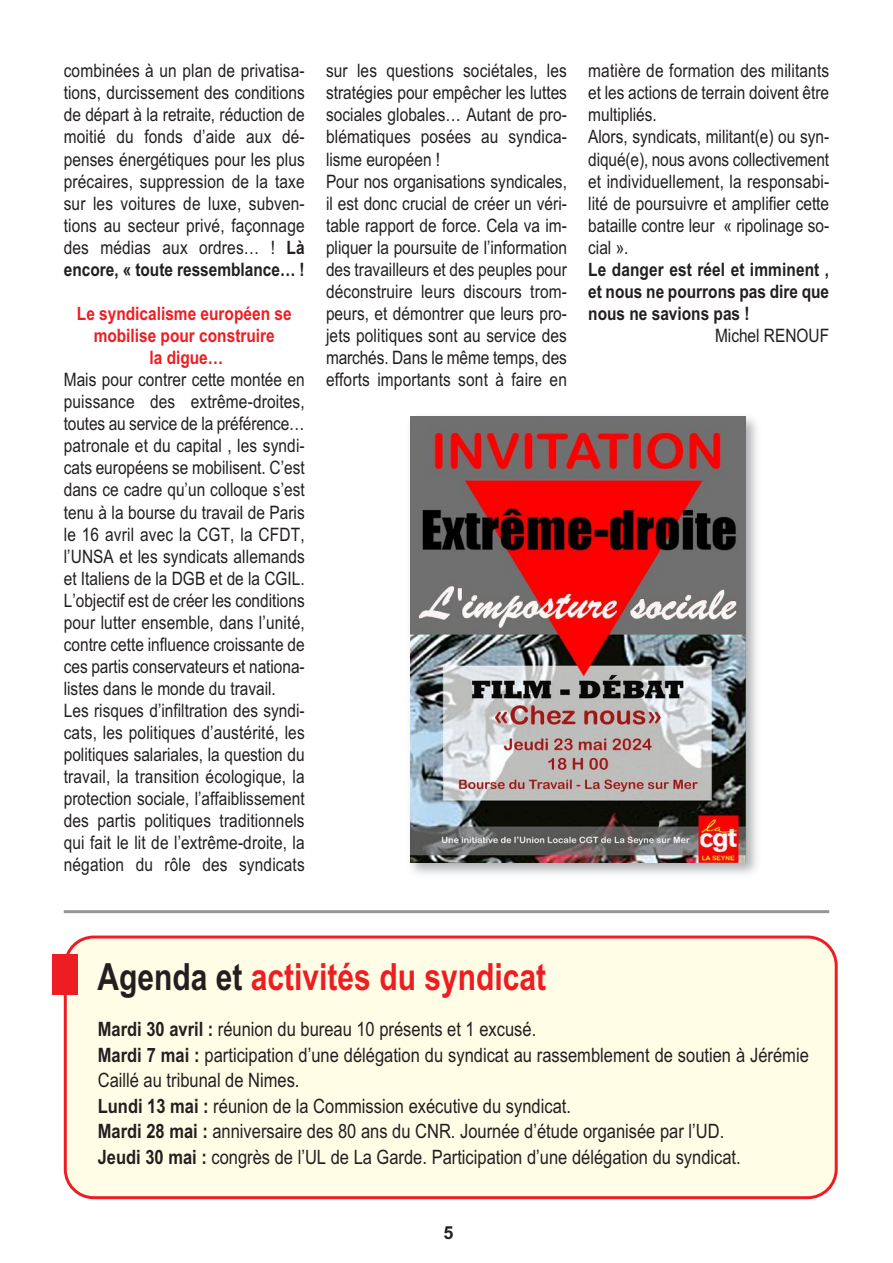
<style>
.page{position:relative;width:893px;height:1263px;background:#fff}
.page>*{position:absolute;margin:0;border:0;box-sizing:border-box;transform-origin:0 0}
.t1{font:700 37.5px "Arial";color:#ee1d23;scale:.8 1}
.t2{font:19.8px/25.5px "Arial";color:#231f20;scale:.83 1}
.t3{font:18.6px/22px "Arial";color:#231f20;scale:.83 1}
.t4{font:700 18.6px/22px "Arial";color:#231f20;text-align:justify;scale:.83 1}
.t5{font:700 18.6px/22px "Arial";color:#ee1d23;text-align:center;scale:.83 1}
.t6{font:700 18px "Arial";color:#231f20}
.s1{font-weight:700}
.s2{color:#231f20}
</style>
<div class="page">
<hr style="left:64px;top:910px;width:765px;height:3px;background:#95979a">
<img style="left:410px;top:416px;width:347px;height:458px">
<img style="left:410px;top:417px;width:335px;height:445px">
<div style="left:64px;top:935px;width:774px;height:264px;background:#fffde5"></div>
<div style="left:52px;top:954px;width:25px;height:41px;background:#ee1d23"></div>
<p class="t3" style="left:64px;top:60px;width:292px;text-align:justify">combinées à un plan de privatisa&shy;tions, durcissement des conditions de départ à la retraite, réduction de moitié du fonds d’aide aux dé&shy;penses énergétiques pour les plus précaires, suppression de la taxe sur les voitures de luxe, subven&shy;tions au secteur privé, façonnage des médias aux ordres… ! <span class="s1">Là encore, « toute ressemblance… !</span></p>
<p class="t5" style="left:77px;top:302px;width:260px">Le syndicalisme européen se mobilise pour construire<br>la digue…</p>
<p class="t3" style="left:64px;top:369px;width:292px">Mais pour contrer cette montée en puissance des extrême-droites, toutes au service de la préférence… patronale et du capital , les syndi&shy;cats européens se mobilisent. C’est dans ce cadre qu’un colloque s’est tenu à la bourse du travail de Paris le 16 avril avec la CGT, la CFDT, l’UNSA et les syndicats allemands et Italiens de la DGB et de la CGIL.<br>L’objectif est de créer les conditions pour lutter ensemble, dans l’unité, contre cette influence croissante de ces partis conservateurs et nationa&shy;listes dans le monde du travail.<br>Les risques d’infiltration des syndi&shy;cats, les politiques d’austérité, les politiques salariales, la question du travail, la transition écologique, la protection sociale, l’affaiblissement des partis politiques traditionnels qui fait le lit de l’extrême-droite, la négation du rôle des syndicats</p>
<p class="t3" style="left:326px;top:60px;width:292px">sur les questions sociétales, les stratégies pour empêcher les luttes sociales globales… Autant de pro&shy;blématiques posées au syndica&shy;lisme européen !<br>Pour nos organisations syndicales, il est donc crucial de créer un véri&shy;table rapport de force. Cela va im&shy;pliquer la poursuite de l’information des travailleurs et des peuples pour déconstruire leurs discours trom&shy;peurs, et démontrer que leurs pro&shy;jets politiques sont au service des marchés. Dans le même temps, des efforts importants sont à faire en</p>
<p class="t3" style="left:588px;top:60px;width:292px">matière de formation des militants et les actions de terrain doivent être multipliés.<br>Alors, syndicats, militant(e) ou syn&shy;diqué(e), nous avons collectivement et individuellement, la responsabi&shy;lité de poursuivre et amplifier cette bataille contre leur « ripolinage so&shy;cial ».</p>
<p class="t4" style="left:588px;top:258px;width:292px">Le danger est réel et imminent , et nous ne pourrons pas dire que nous ne savions pas !</p>
<p class="t3" style="left:715px;top:325px;width:139px">Michel RENOUF</p>
<h1 class="t1" style="left:98px;top:955px;width:562px"><span class="s2">Agenda et</span> activités du syndicat</h1>
<p class="t2" style="left:98px;top:1016px;width:858px"><span class="s1">Mardi 30 avril :</span> réunion du bureau 10 présents et 1 excusé.<br><span class="s1">Mardi 7 mai :</span> participation d’une délégation du syndicat au rassemblement de soutien à Jérémie Caillé au tribunal de Nimes.<br><span class="s1">Lundi 13 mai :</span> réunion de la Commission exécutive du syndicat.<br><span class="s1">Mardi 28 mai :</span> anniversaire des 80 ans du CNR. Journée d’étude organisée par l’UD.<br><span class="s1">Jeudi 30 mai :</span> congrès de l’UL de La Garde. Participation d’une délégation du syndicat.</p>
<p class="t6" style="left:444px;top:1222px;width:12px">5</p>
</div>
